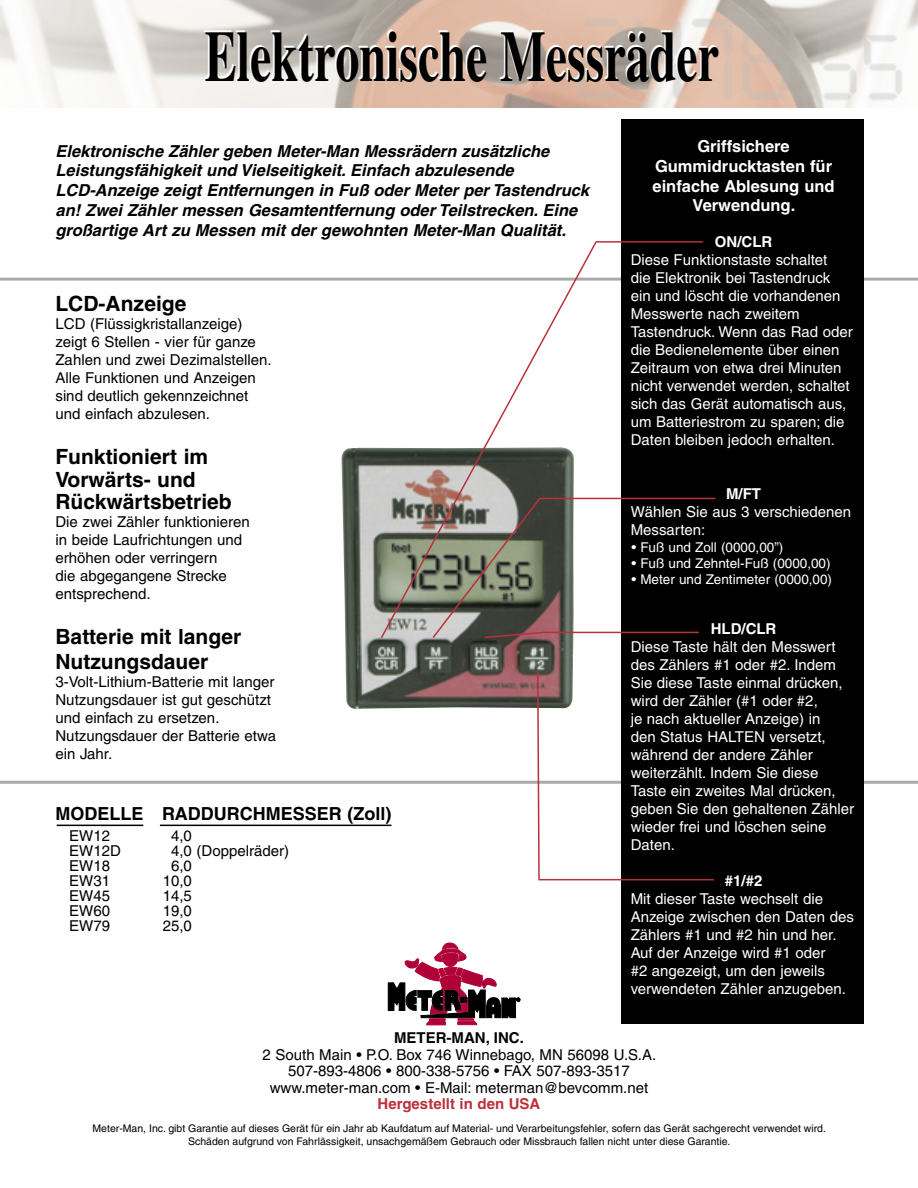
<style>
.page{position:relative;width:918px;height:1188px;background:#fff}
.page>*{position:absolute;margin:0;border:0;box-sizing:border-box;transform-origin:0 0}
.t1{font:700 72px "Times";color:#000;scale:.67 1}
.t2{font:700 21px/22.5px "Helvetica";color:#000}
.t3{font:700 18px "Helvetica";color:#000}
.t4{font:italic 700 16.5px/19.8px "Helvetica";color:#000}
.t5{font:700 16.5px/19.8px "Helvetica";color:#fff;text-align:center}
.t6{font:15px/18px "Helvetica";color:#fff}
.t7{font:15px/18px "Helvetica";color:#000}
.t8{font:700 15px "Helvetica";color:#fff}
.t9{font:700 15px "Helvetica";color:#ba313b}
.t10{font:13.5px "Helvetica";color:#fff}
.t11{font:10.5px/13.5px "Helvetica";color:#000;text-align:center}
.s1{font-weight:700}
</style>
<div class="page">
<img style="left:0;top:0;width:918px;height:108px">
<hr style="left:0;top:278px;width:918px;height:3px;background:#aaa">
<hr style="left:0;top:781px;width:918px;height:3px;background:#aaa">
<img style="left:341px;top:447px;width:233px;height:263px">
<div style="left:621px;top:119px;width:243px;height:905px;background:#000"></div>
<hr style="left:539px;top:498px;width:176px;height:1px;background:#ba313b">
<hr style="left:542px;top:632px;width:157px;height:1px;background:#ba313b">
<hr style="left:540px;top:879px;width:174px;height:1px;background:#ba313b">
<svg style="left:536px;top:668px;width:5px;height:213px"></svg>
<hr style="left:596px;top:241px;width:107px;height:2px;background:#ba313b">
<svg style="left:379px;top:241px;width:219px;height:399px"></svg>
<hr style="left:57px;top:825px;width:86px;height:1px;background:#000">
<hr style="left:160px;top:825px;width:232px;height:1px;background:#000">
<svg style="left:388px;top:942px;width:132px;height:83px"></svg>
<p class="t1" style="left:205px;top:14px;width:769px">Elektronische Messräder</p>
<p class="t4" style="left:56px;top:141px;width:535px">Elektronische Zähler geben Meter-Man Messrädern zusätzliche Leistungsfähigkeit und Vielseitigkeit. Einfach abzulesende LCD-Anzeige zeigt Entfernungen in Fuß oder Meter per Tastendruck an! Zwei Zähler messen Gesamtentfernung oder Teilstrecken. Eine großartige Art zu Messen mit der gewohnten Meter-Man Qualität.</p>
<p class="t2" style="left:56px;top:292px;width:133px">LCD-Anzeige</p>
<p class="t7" style="left:56px;top:315px;width:218px">LCD (Flüssigkristallanzeige) zeigt 6 Stellen - vier für ganze<br>Zahlen und zwei Dezimalstellen.<br>Alle Funktionen und Anzeigen sind deutlich gekennzeichnet und einfach abzulesen.</p>
<p class="t2" style="left:56px;top:445px;width:178px">Funktioniert im<br>Vorwärts- und<br>Rückwärtsbetrieb</p>
<p class="t7" style="left:56px;top:513px;width:196px">Die zwei Zähler funktionieren in beide Laufrichtungen und erhöhen oder verringern<br>die abgegangene Strecke entsprechend.</p>
<p class="t2" style="left:56px;top:624px;width:187px;line-height:25.2px">Batterie mit langer<br>Nutzungsdauer</p>
<p class="t7" style="left:56px;top:673px;width:222px">3-Volt-Lithium-Batterie mit langer<br>Nutzungsdauer ist gut geschützt und einfach zu ersetzen.<br>Nutzungsdauer der Batterie etwa ein Jahr.</p>
<p class="t3" style="left:56px;top:802px;width:337px">MODELLE RADDURCHMESSER (Zoll)</p>
<p class="t7" style="left:69px;top:826px;width:42px">EW12</p>
<p class="t7" style="left:171px;top:826px;width:22px">4,0</p>
<p class="t7" style="left:69px;top:841px;width:53px">EW12D</p>
<p class="t7" style="left:171px;top:841px;width:119px">4,0 (Doppelräder)</p>
<p class="t7" style="left:69px;top:856px;width:42px">EW18</p>
<p class="t7" style="left:171px;top:856px;width:22px">6,0</p>
<p class="t7" style="left:69px;top:871px;width:42px">EW31</p>
<p class="t7" style="left:163px;top:871px;width:31px">10,0</p>
<p class="t7" style="left:69px;top:886px;width:42px">EW45</p>
<p class="t7" style="left:163px;top:886px;width:31px">14,5</p>
<p class="t7" style="left:69px;top:901px;width:42px">EW60</p>
<p class="t7" style="left:163px;top:901px;width:31px">19,0</p>
<p class="t7" style="left:69px;top:916px;width:42px">EW79</p>
<p class="t7" style="left:163px;top:916px;width:31px">25,0</p>
<p class="t5" style="left:653px;top:136px;width:184px">Griffsichere<br>Gummidrucktasten für einfache Ablesung und<br>Verwendung.</p>
<p class="t8" style="left:715px;top:233px;width:59px">ON/CLR</p>
<p class="t6" style="left:631px;top:251px;width:224px">Diese Funktionstaste schaltet<br>die Elektronik bei Tastendruck ein und löscht die vorhandenen<br>Messwerte nach zweitem<br>Tastendruck. Wenn das Rad oder die Bedienelemente über einen<br>Zeitraum von etwa drei Minuten nicht verwendet werden, schaltet sich das Gerät automatisch aus, um Batteriestrom zu sparen; die<br>Daten bleiben jedoch erhalten.</p>
<p class="t8" style="left:726px;top:485px;width:36px">M/FT</p>
<p class="t6" style="left:631px;top:503px;width:222px">Wählen Sie aus 3 verschiedenen<br>Messarten:</p>
<p class="t10" style="left:632px;top:539px;width:153px">• Fuß und Zoll (0000,00”)</p>
<p class="t10" style="left:632px;top:555px;width:201px">• Fuß und Zehntel-Fuß (0000,00)</p>
<p class="t10" style="left:632px;top:571px;width:202px">• Meter und Zentimeter (0000,00)</p>
<p class="t8" style="left:711px;top:620px;width:67px">HLD/CLR</p>
<p class="t6" style="left:631px;top:638px;width:225px">Diese Taste hält den Messwert des Zählers #1 oder #2. Indem<br>Sie diese Taste einmal drücken, wird der Zähler (#1 oder #2,<br>je nach aktueller Anzeige) in<br>den Status HALTEN versetzt, während der andere Zähler weiterzählt. Indem Sie diese<br>Taste ein zweites Mal drücken, geben Sie den gehaltenen Zähler wieder frei und löschen seine<br>Daten.</p>
<p class="t8" style="left:725px;top:872px;width:39px">#1/#2</p>
<p class="t6" style="left:631px;top:890px;width:225px">Mit dieser Taste wechselt die<br>Anzeige zwischen den Daten des<br>Zählers #1 und #2 hin und her.<br>Auf der Anzeige wird #1 oder<br>#2 angezeigt, um den jeweils verwendeten Zähler anzugeben.</p>
<p class="t7" style="left:263px;top:1030px;width:395px;line-height:16.5px;text-align:center"><span class="s1">METER-MAN, INC.<br></span>2 South Main • P.O. Box 746 Winnebago, MN 56098 U.S.A.</p>
<p class="t7" style="left:288px;top:1062px;width:343px">507-893-4806 • 800-338-5756 • FAX 507-893-3517</p>
<p class="t7" style="left:270px;top:1078px;width:380px">www.meter-man.com • E-Mail: meterman@bevcomm.net</p>
<p class="t9" style="left:378px;top:1095px;width:164px">Hergestellt in den USA</p>
<p class="t11" style="left:93px;top:1121px;width:735px">Meter-Man, Inc. gibt Garantie auf dieses Gerät für ein Jahr ab Kaufdatum auf Material- und Verarbeitungsfehler, sofern das Gerät sachgerecht verwendet wird.<br>Schäden aufgrund von Fahrlässigkeit, unsachgemäßem Gebrauch oder Missbrauch fallen nicht unter diese Garantie.</p>
</div>
